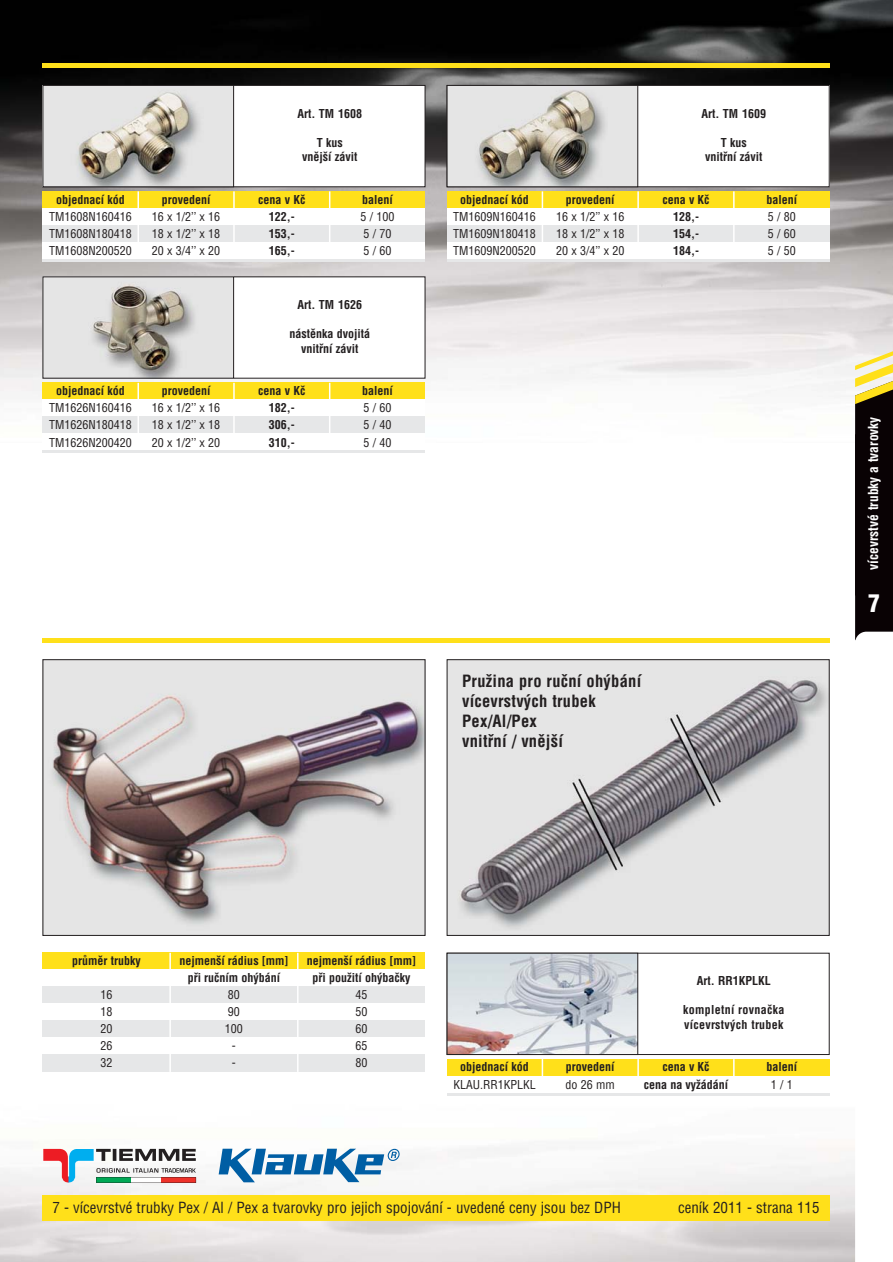
<style>
.page{position:relative;width:893px;height:1262px;background:#fff}
.page>*{position:absolute;margin:0;border:0;box-sizing:border-box;transform-origin:0 0}
.t1{font:900 condensed 24px "Helvetica CE";color:#fff}
.t2{font:700 condensed 16.5px/19.8px "Helvetica CE";letter-spacing:.015em;color:#231f20}
.t3{font:condensed 15px "Helvetica CE";color:#231f20}
.t4{font:700 condensed 13.5px "Helvetica CE";color:#fff}
.t5{font:700 condensed 12px/14.4px "Helvetica CE";color:#231f20;text-align:center}
.t6{font:condensed 12px/17px "Helvetica CE";color:#231f20;text-align:justify}
.t7{font:700 condensed 12px/14.4px "Helvetica CE";letter-spacing:.025em;color:#231f20}
</style>
<div class="page">
<img style="left:0;top:1012px;width:855px;height:249px">
<img style="left:0;top:0;width:892px;height:433px">
<div style="left:43px;top:1195px;width:786px;height:25px;background:#ffe01a"></div>
<hr style="left:43px;top:64px;width:786px;height:4px;background:#ffe01a">
<svg style="left:96px;top:1148px;width:100px;height:12px"></svg>
<svg style="left:68px;top:1148px;width:26px;height:34px"></svg>
<svg style="left:43px;top:1148px;width:25px;height:34px"></svg>
<svg style="left:96px;top:1168px;width:100px;height:14px"></svg>
<div style="left:446px;top:191px;width:383px;height:17px;background:#ffe01a"></div>
<div style="left:446px;top:208px;width:383px;height:17px;background:#fff"></div>
<div style="left:446px;top:225px;width:383px;height:17px;background:#e6e7e8"></div>
<div style="left:446px;top:242px;width:383px;height:17px;background:#fff"></div>
<hr style="left:541px;top:191px;width:2px;height:68px;background:#fff">
<hr style="left:637px;top:191px;width:2px;height:68px;background:#fff">
<hr style="left:733px;top:191px;width:1px;height:68px;background:#fff">
<div style="left:447px;top:85px;width:382px;height:102px;background:#fff"></div>
<div style="left:446px;top:85px;width:383px;height:102px;border:1px solid #231f20"></div>
<img style="left:448px;top:87px;width:188px;height:98px">
<div style="left:446px;top:85px;width:192px;height:102px;border:1px solid #231f20"></div>
<div style="left:43px;top:191px;width:382px;height:17px;background:#ffe01a"></div>
<div style="left:43px;top:208px;width:382px;height:17px;background:#fff"></div>
<div style="left:43px;top:225px;width:382px;height:17px;background:#e6e7e8"></div>
<div style="left:43px;top:242px;width:382px;height:17px;background:#fff"></div>
<hr style="left:137px;top:191px;width:2px;height:68px;background:#fff">
<hr style="left:233px;top:191px;width:2px;height:68px;background:#fff">
<hr style="left:329px;top:191px;width:1px;height:68px;background:#fff">
<div style="left:43px;top:85px;width:382px;height:102px;background:#fff"></div>
<div style="left:43px;top:85px;width:382px;height:102px;border:1px solid #231f20"></div>
<img style="left:45px;top:87px;width:187px;height:98px">
<div style="left:43px;top:85px;width:191px;height:102px;border:1px solid #231f20"></div>
<div style="left:43px;top:383px;width:382px;height:17px;background:#ffe01a"></div>
<div style="left:43px;top:400px;width:382px;height:17px;background:#fff"></div>
<div style="left:43px;top:417px;width:382px;height:17px;background:#e6e7e8"></div>
<hr style="left:137px;top:383px;width:2px;height:68px;background:#fff">
<hr style="left:233px;top:383px;width:2px;height:68px;background:#fff">
<hr style="left:329px;top:383px;width:1px;height:68px;background:#fff">
<div style="left:43px;top:277px;width:382px;height:101px;background:#fff"></div>
<img style="left:45px;top:278px;width:187px;height:98px">
<hr style="left:446px;top:259px;width:383px;height:2px;background:#e6e7e8">
<hr style="left:43px;top:259px;width:382px;height:2px;background:#e6e7e8">
<hr style="left:43px;top:451px;width:382px;height:2px;background:#e6e7e8">
<img style="left:45px;top:661px;width:378px;height:272px">
<img style="left:448px;top:661px;width:379px;height:272px">
<div style="left:43px;top:952px;width:382px;height:17px;background:#ffe01a"></div>
<div style="left:43px;top:986px;width:382px;height:17px;background:#e6e7e8"></div>
<div style="left:43px;top:1003px;width:382px;height:17px;background:#fff"></div>
<div style="left:43px;top:1020px;width:382px;height:17px;background:#e6e7e8"></div>
<div style="left:43px;top:1037px;width:382px;height:17px;background:#fff"></div>
<div style="left:43px;top:1054px;width:382px;height:17px;background:#e6e7e8"></div>
<hr style="left:169px;top:952px;width:2px;height:119px;background:#fff">
<hr style="left:297px;top:952px;width:1px;height:119px;background:#fff">
<hr style="left:43px;top:638px;width:786px;height:4px;background:#ffe01a">
<div style="left:446px;top:1059px;width:383px;height:17px;background:#ffe01a"></div>
<div style="left:446px;top:1076px;width:383px;height:17px;background:#fff"></div>
<hr style="left:541px;top:1059px;width:2px;height:34px;background:#fff">
<hr style="left:637px;top:1059px;width:2px;height:34px;background:#fff">
<hr style="left:733px;top:1059px;width:1px;height:34px;background:#fff">
<div style="left:447px;top:953px;width:382px;height:101px;background:#fff"></div>
<img style="left:448px;top:954px;width:188px;height:98px">
<div style="left:446px;top:952px;width:192px;height:102px;border:1px solid #231f20"></div>
<svg style="left:219px;top:1148px;width:180px;height:34px"></svg>
<hr style="left:446px;top:1093px;width:383px;height:2px;background:#e6e7e8">
<svg style="left:855px;top:344px;width:37px;height:297px;background:#3a3226"></svg>
<p class="t5" style="left:297px;top:108px;width:66px">Art. TM 1608</p>
<p class="t5" style="left:302px;top:137px;width:57px">T kus vnější závit</p>
<p class="t5" style="left:56px;top:193px;width:70px">objednací kód</p>
<p class="t5" style="left:162px;top:193px;width:50px">provedení</p>
<p class="t5" style="left:258px;top:193px;width:49px">cena v Kč</p>
<p class="t5" style="left:362px;top:193px;width:32px">balení</p>
<p class="t6" style="left:49px;top:210px;width:84px">TM1608N160416</p>
<p class="t6" style="left:152px;top:210px;width:70px">16 x 1/2’’ x 16</p>
<p class="t5" style="left:269px;top:211px;width:27px">122,-</p>
<p class="t6" style="left:360px;top:210px;width:35px">5 / 100</p>
<p class="t6" style="left:49px;top:227px;width:84px">TM1608N180418</p>
<p class="t6" style="left:152px;top:227px;width:70px">18 x 1/2’’ x 18</p>
<p class="t5" style="left:269px;top:228px;width:27px">153,-</p>
<p class="t6" style="left:363px;top:227px;width:29px">5 / 70</p>
<p class="t6" style="left:49px;top:244px;width:84px">TM1608N200520</p>
<p class="t6" style="left:152px;top:244px;width:70px">20 x 3/4’’ x 20</p>
<p class="t5" style="left:269px;top:245px;width:27px">165,-</p>
<p class="t6" style="left:363px;top:244px;width:29px">5 / 60</p>
<p class="t5" style="left:297px;top:299px;width:66px">Art. TM 1626</p>
<p class="t5" style="left:289px;top:328px;width:82px">nástěnka dvojitá vnitřní závit</p>
<p class="t5" style="left:56px;top:385px;width:70px">objednací kód</p>
<p class="t5" style="left:162px;top:385px;width:50px">provedení</p>
<p class="t5" style="left:258px;top:385px;width:49px">cena v Kč</p>
<p class="t5" style="left:362px;top:385px;width:32px">balení</p>
<p class="t6" style="left:49px;top:401px;width:84px">TM1626N160416</p>
<p class="t6" style="left:152px;top:401px;width:70px">16 x 1/2’’ x 16</p>
<p class="t5" style="left:269px;top:402px;width:27px">182,-</p>
<p class="t6" style="left:363px;top:401px;width:29px">5 / 60</p>
<p class="t6" style="left:49px;top:418px;width:84px">TM1626N180418</p>
<p class="t6" style="left:152px;top:418px;width:70px">18 x 1/2’’ x 18</p>
<p class="t5" style="left:269px;top:419px;width:27px">306,-</p>
<p class="t6" style="left:363px;top:418px;width:29px">5 / 40</p>
<p class="t6" style="left:49px;top:435px;width:84px">TM1626N200420</p>
<p class="t6" style="left:152px;top:435px;width:70px">20 x 1/2’’ x 20</p>
<p class="t5" style="left:269px;top:436px;width:27px">310,-</p>
<p class="t6" style="left:363px;top:435px;width:29px">5 / 40</p>
<p class="t5" style="left:701px;top:108px;width:66px">Art. TM 1609</p>
<p class="t5" style="left:705px;top:137px;width:59px">T kus vnitřní závit</p>
<p class="t5" style="left:460px;top:193px;width:70px">objednací kód</p>
<p class="t5" style="left:566px;top:193px;width:50px">provedení</p>
<p class="t5" style="left:662px;top:193px;width:49px">cena v Kč</p>
<p class="t5" style="left:766px;top:193px;width:32px">balení</p>
<p class="t6" style="left:453px;top:210px;width:84px">TM1609N160416</p>
<p class="t6" style="left:556px;top:210px;width:70px">16 x 1/2’’ x 16</p>
<p class="t5" style="left:673px;top:211px;width:27px">128,-</p>
<p class="t6" style="left:767px;top:210px;width:29px">5 / 80</p>
<p class="t6" style="left:453px;top:227px;width:84px">TM1609N180418</p>
<p class="t6" style="left:556px;top:227px;width:70px">18 x 1/2’’ x 18</p>
<p class="t5" style="left:673px;top:228px;width:27px">154,-</p>
<p class="t6" style="left:767px;top:227px;width:29px">5 / 60</p>
<p class="t6" style="left:453px;top:244px;width:84px">TM1609N200520</p>
<p class="t6" style="left:556px;top:244px;width:70px">20 x 3/4’’ x 20</p>
<p class="t5" style="left:673px;top:245px;width:27px">184,-</p>
<p class="t6" style="left:767px;top:244px;width:29px">5 / 50</p>
<h2 class="t2" style="left:462px;top:673px;width:181px">Pružina pro ruční ohýbání vícevrstvých trubek<br>Pex/Al/Pex<br>vnitřní / vnější</h2>
<p class="t4" style="left:868px;top:569px;width:154px;rotate:-90deg">vícevrstvé trubky a tvarovky</p>
<h1 class="t1" style="left:868px;top:594px;width:13px">7</h1>
<p class="t5" style="left:72px;top:955px;width:70px">průměr trubky</p>
<p class="t5" style="left:179px;top:955px;width:111px">nejmenší rádius [mm]</p>
<p class="t5" style="left:307px;top:955px;width:111px">nejmenší rádius [mm]</p>
<p class="t5" style="left:188px;top:972px;width:94px">při ručním ohýbání</p>
<p class="t5" style="left:312px;top:972px;width:99px">při použití ohýbačky</p>
<p class="t6" style="left:100px;top:987px;width:13px">16<br>18<br>20<br>26<br>32</p>
<p class="t6" style="left:225px;top:987px;width:19px;text-align:center">80<br>90<br>100 -<br>-</p>
<p class="t6" style="left:355px;top:987px;width:13px">45<br>50<br>60<br>65<br>80</p>
<p class="t5" style="left:696px;top:975px;width:75px">Art. RR1KPLKL</p>
<p class="t7" style="left:683px;top:1004px;width:103px">kompletní rovnačka vícevrstvých trubek</p>
<p class="t5" style="left:460px;top:1061px;width:70px">objednací kód</p>
<p class="t5" style="left:566px;top:1061px;width:50px">provedení</p>
<p class="t5" style="left:662px;top:1061px;width:49px">cena v Kč</p>
<p class="t5" style="left:766px;top:1061px;width:32px">balení</p>
<p class="t6" style="left:453px;top:1077px;width:84px">KLAU.RR1KPLKL</p>
<p class="t6" style="left:565px;top:1077px;width:51px">do 26 mm</p>
<p class="t5" style="left:643px;top:1078px;width:86px">cena na vyžádání</p>
<p class="t6" style="left:770px;top:1077px;width:23px">1 / 1</p>
<p class="t3" style="left:53px;top:1202px;width:569px">7 - vícevrstvé trubky Pex / Al / Pex a tvarovky pro jejich spojování - uvedené ceny jsou bez DPH</p>
<p class="t3" style="left:678px;top:1202px;width:143px">ceník 2011 - strana 115</p>
</div>
